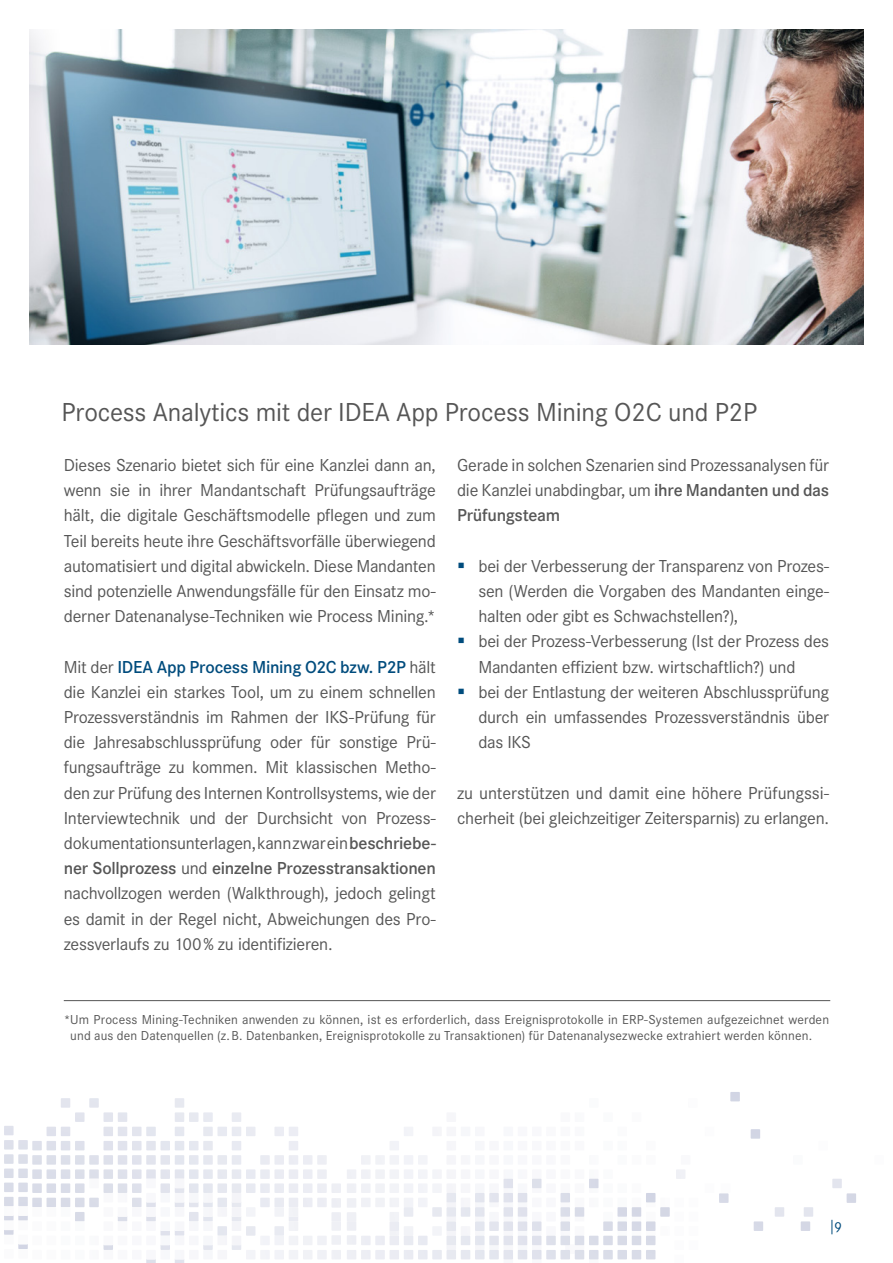
<style>
.page{position:relative;width:893px;height:1263px;background:#fff}
.page>*{position:absolute;margin:0;border:0;box-sizing:border-box;transform-origin:0 0}
.t1{font:27px "Corporate S";letter-spacing:-.01em;color:#565656}
.t2{font:18px/25.2px "Corporate S";letter-spacing:-.015em;color:#565656;text-align:justify}
.t3{font:15px "Corporate S";color:#004c7d}
.t4{font:13.5px/16.2px "Corporate S";letter-spacing:.01em;color:#565656}
.s1{font-weight:600;color:#004c7d}
.s2{font-weight:600}
</style>
<div class="page">
<svg style="left:754px;top:1221px;width:9px;height:10px"></svg>
<svg style="left:719px;top:1193px;width:10px;height:10px"></svg>
<svg style="left:730px;top:1092px;width:10px;height:9px"></svg>
<svg style="left:751px;top:1129px;width:9px;height:10px"></svg>
<svg style="left:4px;top:1098px;width:337px;height:165px"></svg>
<svg style="left:347px;top:1127px;width:338px;height:133px"></svg>
<svg style="left:775px;top:1207px;width:9px;height:10px"></svg>
<svg style="left:801px;top:1207px;width:12px;height:24px"></svg>
<svg style="left:832px;top:1179px;width:24px;height:24px"></svg>
<svg style="left:832px;top:1220px;width:1px;height:14px"></svg>
<img style="left:30px;top:30px;width:833px;height:315px">
<hr style="left:64px;top:1000px;width:766px;height:1px;background:#565656">
<h1 class="t1" style="left:62px;top:396px;width:697px">Process Analytics mit der IDEA App Process Mining O2C und P2P</h1>
<p class="t2" style="left:64px;top:452px;width:374px">Dieses Szenario bietet sich für eine Kanzlei dann an, wenn sie in ihrer Mandantschaft Prüfungsaufträge hält, die digitale Geschäftsmodelle pflegen und zum Teil bereits heute ihre Geschäftsvorfälle überwiegend automatisiert und digital abwickeln. Diese Mandanten sind potenzielle Anwendungsfälle für den Einsatz mo&shy;derner Datenanalyse-Techniken wie Process Mining.*</p>
<p class="t2" style="left:64px;top:654px;width:374px">Mit der <span class="s1">IDEA App Process Mining O2C bzw. P2P</span> hält die Kanzlei ein starkes Tool, um zu einem schnellen Prozessverständnis im Rahmen der IKS-Prüfung für die Jahresabschlussprüfung oder für sonstige Prü&shy;fungsaufträge zu kommen. Mit klassischen Metho&shy;den zur Prüfung des Internen Kontrollsystems, wie der Interviewtechnik und der Durchsicht von Prozess&shy;dokumentationsunterlagen, kann zwar ein <span class="s2">beschriebe&shy;ner Sollprozess</span> und <span class="s2">einzelne Prozesstransaktionen </span>nachvollzogen werden (Walkthrough), jedoch gelingt es damit in der Regel nicht, Abweichungen des Pro&shy;zessverlaufs zu 100 % zu identifizieren.</p>
<p class="t2" style="left:457px;top:452px;width:374px">Gerade in solchen Szenarien sind Prozessanalysen für die Kanzlei unabdingbar, um <span class="s2">ihre Mandanten und das Prüfungsteam</span></p>
<p class="t2" style="left:478px;top:553px;width:352px;text-align:left">bei der Verbesserung der Transparenz von Prozes&shy;sen (Werden die Vorgaben des Mandanten einge&shy;halten oder gibt es Schwachstellen?),<br>bei der Prozess-Verbesserung (Ist der Prozess des Mandanten effizient bzw. wirtschaftlich?) und<br>bei der Entlastung der weiteren Abschlussprüfung durch ein umfassendes Prozessverständnis über das IKS</p>
<p class="t2" style="left:457px;top:780px;width:374px">zu unterstützen und damit eine höhere Prüfungssi&shy;cherheit (bei gleichzeitiger Zeitersparnis) zu erlangen.</p>
<p class="t4" style="left:70px;top:1011px;width:760px;text-indent:-6px">* Um Process Mining-Techniken anwenden zu können, ist es erforderlich, dass Ereignisprotokolle in ERP-Systemen aufgezeichnet werden und aus den Datenquellen (z. B. Datenbanken, Ereignisprotokolle zu Transaktionen) für Datenanalysezwecke extrahiert werden können.</p>
<p class="t3" style="left:834px;top:1218px;width:9px">9</p>
</div>
